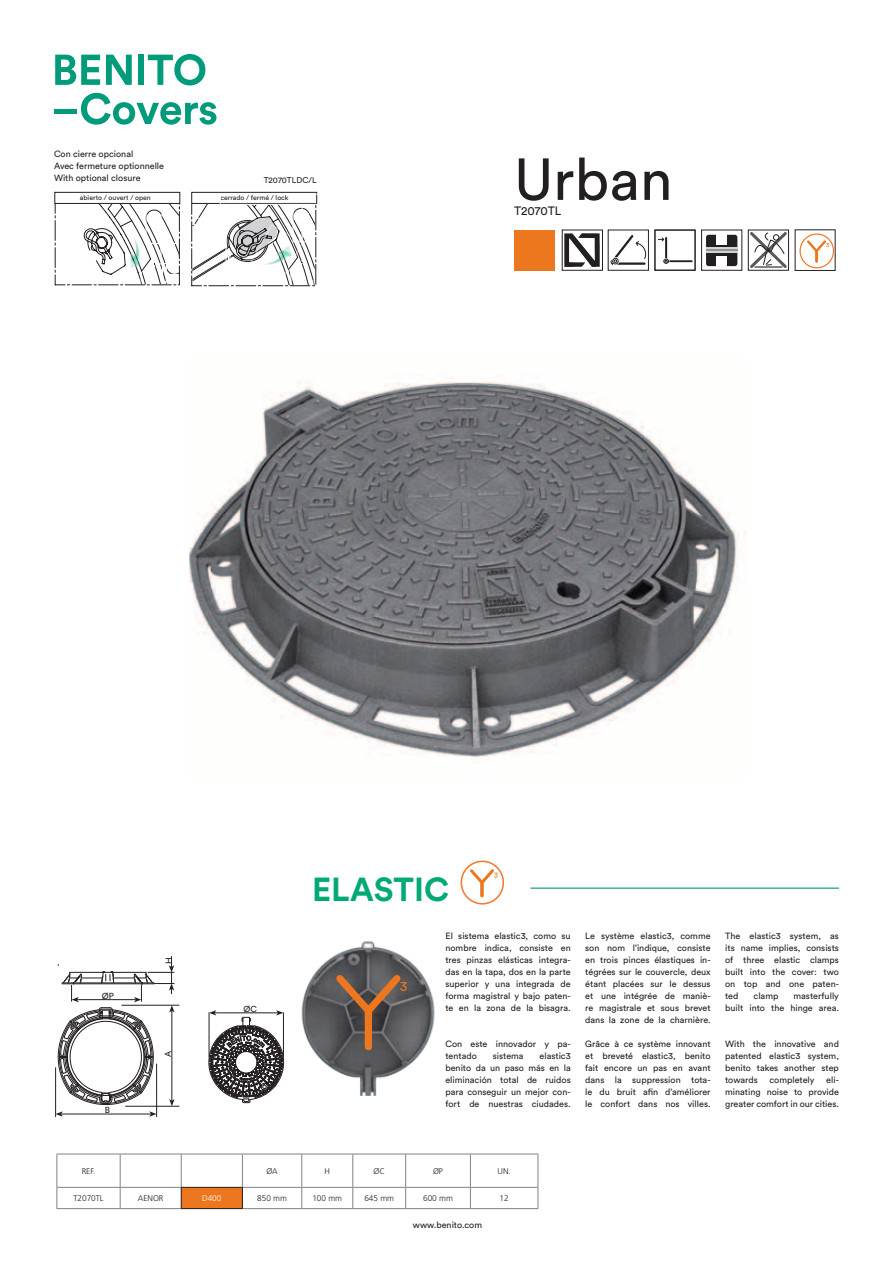
<style>
.page{position:relative;width:893px;height:1263px;background:#fff}
.page>*{position:absolute;margin:0;border:0;box-sizing:border-box;transform-origin:0 0}
.t1{font:58.5px "Circular Std";color:#231f20}
.t2{font:700 33px "Circular Std";color:#00a975}
.t3{font:12px "Circular Std";color:#231f20}
.t4{font:9px/12px "Circular Std";color:#231f20;text-align:justify}
.t5{font:8.7px "Circular Std";color:#231f20}
.t6{font:8.7px "Circular Std";color:#231f20;scale:1.05 1}
.t7{font:300 8.25px "Frutiger";color:#231f20}
.t8{font:8.25px "Circular Std";letter-spacing:.005em;color:#231f20}
.t9{font:300 8.25px "Frutiger";color:#fff}
.t10{font:6.9px "Circular Std";color:#231f20}
</style>
<div class="page">
<svg style="left:55px;top:55px;width:45px;height:30px"></svg>
<svg style="left:106px;top:55px;width:26px;height:30px"></svg>
<div style="left:138px;top:55px;width:6px;height:30px;background:#009b7a"></div>
<svg style="left:148px;top:54px;width:57px;height:31px"></svg>
<div style="left:54px;top:109px;width:23px;height:5px;background:#009b7a"></div>
<svg style="left:81px;top:93px;width:135px;height:32px"></svg>
<img style="left:189px;top:376px;width:557px;height:382px">
<div style="left:514px;top:230px;width:40px;height:40px;background:#ec771f"></div>
<div style="left:799px;top:233px;width:35px;height:35px;border:1px solid #f47b2e;border-radius:50%"></div>
<svg style="left:807px;top:240px;width:22px;height:23px"></svg>
<svg style="left:611px;top:235px;width:36px;height:30px"></svg>
<hr style="left:668px;top:260px;width:24px;height:2px;background:#231f20">
<hr style="left:665px;top:238px;width:2px;height:21px;background:#231f20">
<svg style="left:663px;top:258px;width:6px;height:6px"></svg>
<svg style="left:658px;top:237px;width:7px;height:5px"></svg>
<div style="left:706px;top:235px;width:31px;height:31px;background:#231f20;border-radius:3px"></div>
<div style="left:716px;top:234px;width:11px;height:11px;background:#fff"></div>
<div style="left:716px;top:256px;width:11px;height:11px;background:#fff"></div>
<svg style="left:706px;top:248px;width:31px;height:5px"></svg>
<hr style="left:706px;top:250px;width:31px;height:1px;background:#939598">
<svg style="left:750px;top:232px;width:37px;height:36px"></svg>
<div style="left:748px;top:230px;width:41px;height:40px;border:1px solid #231f20"></div>
<svg style="left:564px;top:233px;width:36px;height:34px"></svg>
<div style="left:460px;top:860px;width:44px;height:44px;border:2px solid #f47b2e;border-radius:50%"></div>
<svg style="left:470px;top:869px;width:28px;height:28px"></svg>
<img style="left:301px;top:941px;width:134px;height:154px">
<svg style="left:330px;top:968px;width:77px;height:86px;background:#69584e"></svg>
<hr style="left:530px;top:887px;width:309px;height:2px;background:#009b7a">
<hr style="left:55px;top:1067px;width:1px;height:50px;background:#231f20">
<hr style="left:125px;top:1106px;width:54px;height:1px;background:#231f20">
<hr style="left:122px;top:1005px;width:57px;height:1px;background:#231f20">
<svg style="left:56px;top:956px;width:119px;height:161px"></svg>
<svg style="left:209px;top:1010px;width:75px;height:93px"></svg>
<svg style="left:55px;top:204px;width:125px;height:81px"></svg>
<img style="left:115px;top:231px;width:37px;height:40px">
<svg style="left:191px;top:193px;width:125px;height:93px"></svg>
<div style="left:192px;top:192px;width:125px;height:11px;background:#fff"></div>
<div style="left:192px;top:192px;width:125px;height:12px;border:1px solid #231f20"></div>
<div style="left:220px;top:194px;width:100px;height:10px;border:1px solid #fff"></div>
<div style="left:55px;top:192px;width:125px;height:12px;border:1px solid #231f20"></div>
<hr style="left:470px;top:1154px;width:68px;height:1px;background:#808285">
<hr style="left:538px;top:1154px;width:1px;height:33px;background:#808285">
<svg style="left:538px;top:1188px;width:1px;height:20px"></svg>
<hr style="left:57px;top:1208px;width:63px;height:1px;background:#808285">
<hr style="left:120px;top:1208px;width:61px;height:1px;background:#808285">
<hr style="left:243px;top:1208px;width:59px;height:1px;background:#808285">
<hr style="left:302px;top:1208px;width:51px;height:1px;background:#808285">
<hr style="left:353px;top:1208px;width:53px;height:1px;background:#808285">
<hr style="left:406px;top:1208px;width:64px;height:1px;background:#808285">
<hr style="left:470px;top:1208px;width:68px;height:1px;background:#808285">
<hr style="left:470px;top:1187px;width:68px;height:1px;background:#808285">
<svg style="left:57px;top:1154px;width:414px;height:54px"></svg>
<hr style="left:181px;top:1208px;width:62px;height:1px;background:#231f20">
<p class="t4" style="left:54px;top:147px;width:112px;text-align:left">Con cierre opcional<br>Avec fermeture optionnelle<br>With optional closure</p>
<p class="t10" style="left:80px;top:193px;width:72px">abierto / ouvert / open</p>
<p class="t10" style="left:220px;top:193px;width:70px">cerrado / fermé / lock</p>
<p class="t8" style="left:264px;top:175px;width:54px">T2070TLDC/L</p>
<h1 class="t1" style="left:514px;top:144px;width:160px">Urban</h1>
<h3 class="t3" style="left:514px;top:203px;width:49px">T2070TL</h3>
<p class="t5" style="left:102px;top:991px;width:14px">ØP</p>
<p class="t5" style="left:105px;top:1105px;width:7px">B</p>
<p class="t6" style="left:163px;top:964px;width:8px;rotate:-90deg">H</p>
<p class="t5" style="left:163px;top:1057px;width:8px;rotate:-90deg">A</p>
<p class="t5" style="left:243px;top:1004px;width:15px">ØC</p>
<h2 class="t2" style="left:312px;top:868px;width:139px">ELASTIC</h2>
<p class="t4" style="left:445px;top:929px;width:127px">El sistema elastic3, como su nombre indica, consiste en tres pinzas elásticas integra&shy;das en la tapa, dos en la parte superior y una integrada de forma magistral y bajo paten&shy;te en la zona de la bisagra.</p>
<p class="t4" style="left:445px;top:1037px;width:127px">Con este innovador y pa&shy;tentado</p>
<p class="t4" style="left:445px;top:1049px;width:127px;text-indent:94px">elastic3 benito da un paso más en la eliminación total de ruidos para conseguir un mejor con&shy;fort de nuestras ciudades.</p>
<p class="t4" style="left:493px;top:1049px;width:32px">sistema</p>
<p class="t4" style="left:585px;top:929px;width:127px">Le système elastic3, comme son nom l’indique, consiste en trois pinces élastiques in&shy;tégrées sur le couvercle, deux étant placées sur le dessus et une intégrée de maniè&shy;re magistrale et sous brevet dans la zone de la charnière.</p>
<p class="t4" style="left:585px;top:1037px;width:127px">Grâce à ce système innovant et breveté elastic3, benito fait encore un pas en avant dans la suppression tota&shy;le du bruit afin d’améliorer le confort dans nos villes.</p>
<p class="t4" style="left:725px;top:929px;width:115px">The elastic3 system, as its name implies, consists of three elastic clamps built into the cover: two on top and one paten&shy;ted</p>
<p class="t4" style="left:725px;top:989px;width:115px;text-align:right">masterfully<br>built into the hinge area.</p>
<p class="t4" style="left:725px;top:1037px;width:115px">With the innovative and patented elastic3 system, benito takes another step towards</p>
<p class="t4" style="left:754px;top:989px;width:26px">clamp</p>
<p class="t4" style="left:725px;top:1073px;width:115px;text-indent:101px">eli&shy;minating noise to provide greater comfort in our cities.</p>
<p class="t4" style="left:769px;top:1073px;width:47px">completely</p>
<p class="t7" style="left:82px;top:1166px;width:15px">REF.</p>
<p class="t7" style="left:266px;top:1166px;width:13px">ØA</p>
<p class="t7" style="left:325px;top:1166px;width:7px">H</p>
<p class="t7" style="left:373px;top:1166px;width:13px">ØC</p>
<p class="t7" style="left:433px;top:1166px;width:12px">ØP</p>
<p class="t7" style="left:497px;top:1166px;width:15px">UN.</p>
<p class="t7" style="left:73px;top:1193px;width:32px">T2070TL</p>
<p class="t7" style="left:138px;top:1193px;width:27px">AENOR</p>
<p class="t9" style="left:202px;top:1193px;width:21px">D400</p>
<p class="t7" style="left:257px;top:1193px;width:31px">850 mm</p>
<p class="t7" style="left:312px;top:1193px;width:31px">100 mm</p>
<p class="t7" style="left:364px;top:1193px;width:31px">645 mm</p>
<p class="t7" style="left:423px;top:1193px;width:31px">600 mm</p>
<p class="t7" style="left:500px;top:1193px;width:11px">12</p>
<p class="t4" style="left:413px;top:1218px;width:71px">www.benito.com</p>
</div>
